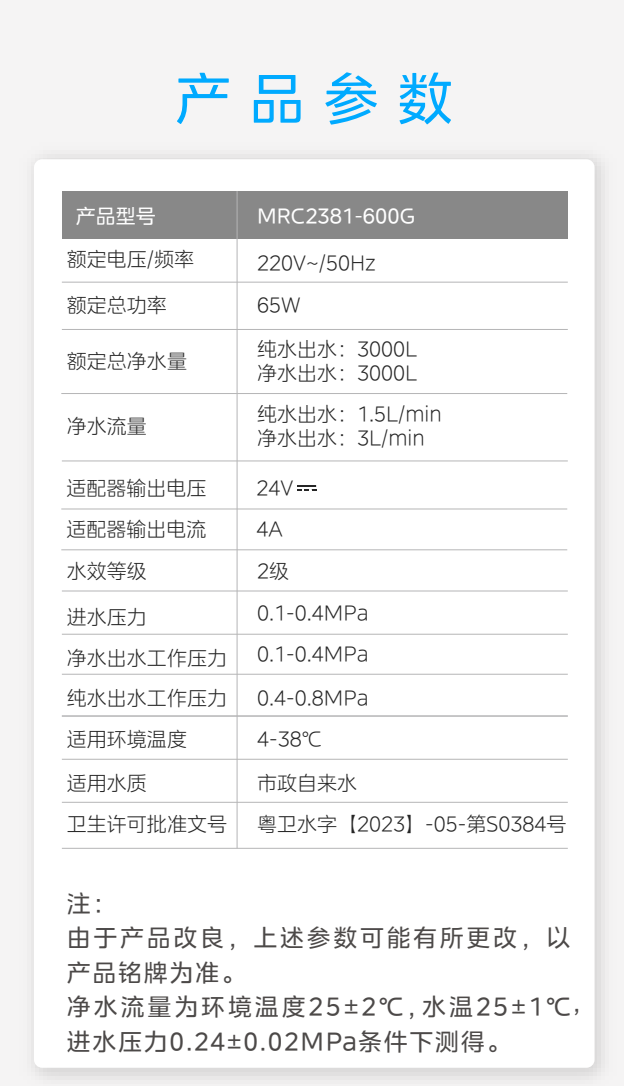
<style>
.page{position:relative;width:624px;height:1086px;background:#f5f4f4}
.page>*{position:absolute;margin:0;border:0;box-sizing:border-box;transform-origin:0 0}
.t1{font:56px "MEIDITYPE";color:#0af}
.t2{font:24px/34.4px "MEIDITYPE";letter-spacing:.11em;color:#4c4948}
.t3{font:300 20px/24px "MEIDITYPE";color:#262626}
.t4{font:20px "MEIDITYPE";color:#fff}
</style>
<div class="page">
<div style="left:34px;top:159px;width:560px;height:909px;background:#fff;border-radius:8px"></div>
<div style="left:62px;top:191px;width:505px;height:48px;background:#888"></div>
<hr style="left:62px;top:460px;width:505px;height:2px;background:#b5b5b6">
<hr style="left:62px;top:329px;width:505px;height:1px;background:#b5b5b6">
<hr style="left:62px;top:281px;width:505px;height:2px;background:#b5b5b6">
<hr style="left:61px;top:508px;width:506px;height:2px;background:#b5b5b6">
<hr style="left:61px;top:393px;width:506px;height:1px;background:#b5b5b6">
<svg style="left:297px;top:485px;width:19px;height:5px"></svg>
<hr style="left:62px;top:590px;width:505px;height:2px;background:#b5b5b6">
<hr style="left:62px;top:633px;width:505px;height:2px;background:#b5b5b6">
<hr style="left:62px;top:673px;width:505px;height:2px;background:#b5b5b6">
<hr style="left:62px;top:801px;width:505px;height:2px;background:#b5b5b6">
<hr style="left:62px;top:847px;width:505px;height:2px;background:#b5b5b6">
<hr style="left:61px;top:549px;width:506px;height:1px;background:#b5b5b6">
<hr style="left:62px;top:715px;width:505px;height:2px;background:#b5b5b6">
<hr style="left:62px;top:758px;width:505px;height:2px;background:#b5b5b6">
<hr style="left:236px;top:191px;width:2px;height:657px;background:#b5b5b6">
<h1 class="t1" style="left:175px;top:67px;width:280px">产品参数</h1>
<p class="t4" style="left:76px;top:205px;width:81px">产品型号</p>
<p class="t4" style="left:257px;top:205px;width:159px">MRC2381-600G</p>
<p class="t3" style="left:67px;top:247px;width:129px">额定电压/频率</p>
<p class="t3" style="left:67px;top:293px;width:101px">额定总功率</p>
<p class="t3" style="left:257px;top:293px;width:45px">65W</p>
<p class="t3" style="left:257px;top:251px;width:120px">220V~/50Hz</p>
<p class="t3" style="left:67px;top:349px;width:121px">额定总净水量</p>
<p class="t3" style="left:257px;top:337px;width:161px">纯水出水：3000L净水出水：3000L</p>
<p class="t3" style="left:67px;top:414px;width:81px">净水流量</p>
<p class="t3" style="left:257px;top:402px;width:186px">纯水出水：1.5L/min净水出水：3L/min</p>
<p class="t3" style="left:66px;top:476px;width:141px">适配器输出电压</p>
<p class="t3" style="left:256px;top:476px;width:38px">24V</p>
<p class="t3" style="left:66px;top:517px;width:141px">适配器输出电流</p>
<p class="t3" style="left:256px;top:517px;width:28px">4A</p>
<p class="t3" style="left:67px;top:559px;width:81px">水效等级</p>
<p class="t3" style="left:257px;top:559px;width:33px">2级</p>
<p class="t3" style="left:67px;top:606px;width:81px">进水压力</p>
<p class="t3" style="left:257px;top:602px;width:113px">0.1-0.4MPa</p>
<p class="t3" style="left:67px;top:646px;width:161px">净水出水工作压力</p>
<p class="t3" style="left:257px;top:642px;width:113px">0.1-0.4MPa</p>
<p class="t3" style="left:67px;top:686px;width:161px">纯水出水工作压力</p>
<p class="t3" style="left:257px;top:686px;width:113px">0.4-0.8MPa</p>
<p class="t3" style="left:67px;top:727px;width:121px">适用环境温度</p>
<p class="t3" style="left:257px;top:727px;width:66px">4-38℃</p>
<p class="t3" style="left:67px;top:771px;width:81px">适用水质</p>
<p class="t3" style="left:257px;top:771px;width:101px">市政自来水</p>
<p class="t3" style="left:67px;top:812px;width:161px">卫生许可批准文号</p>
<p class="t3" style="left:257px;top:812px;width:311px">粤卫水字【2023】-05-第S0384号</p>
<p class="t2" style="left:67px;top:886px;width:505px">注：<br>由于产品改良，上述参数可能有所更改，以产品铭牌为准。<br>净水流量为环境温度25±2℃，水温25±1℃进水压力0.24±0.02MPa条件下测得。</p>
<p class="t2" style="left:570px;top:985px;width:25px">，</p>
</div>
